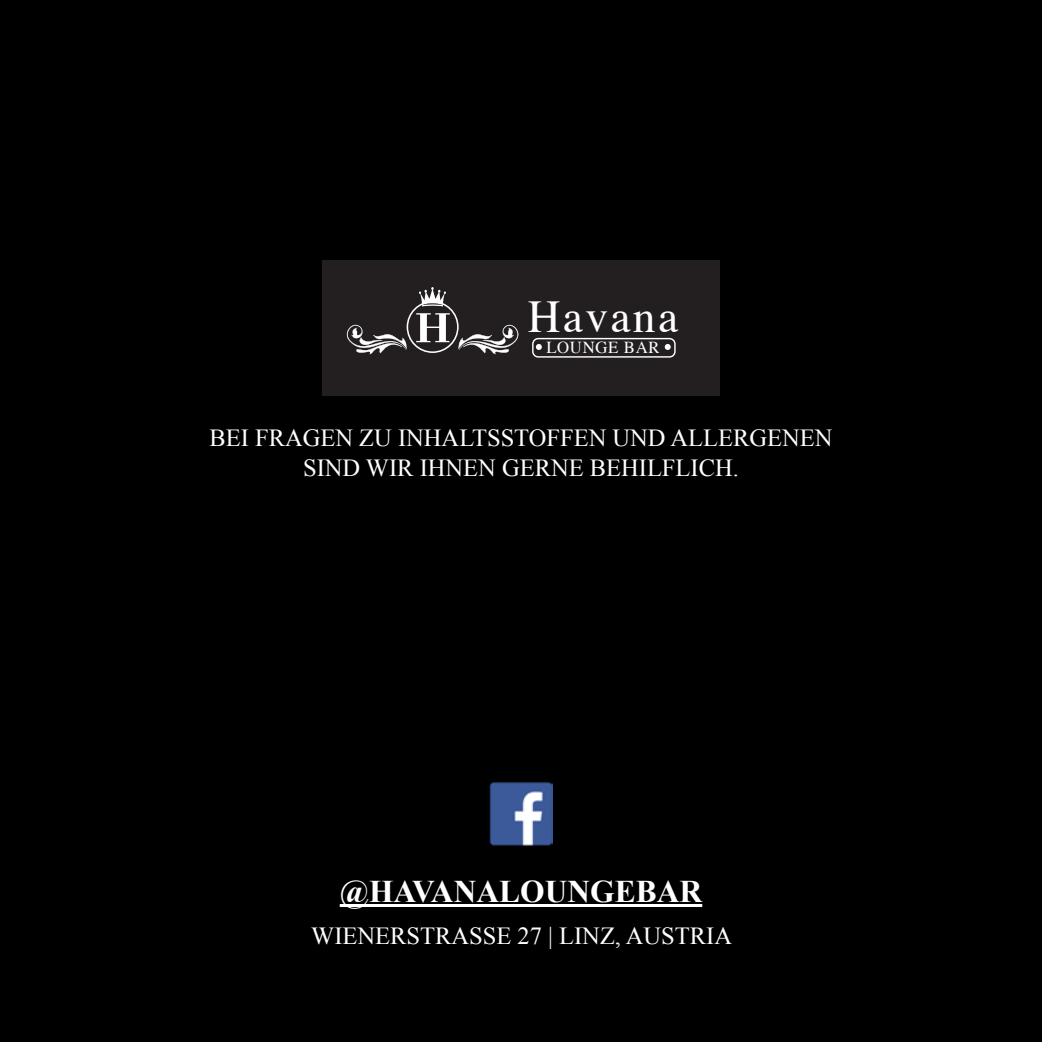
<style>
.page{position:relative;width:1042px;height:1042px;background:#000}
.page>*{position:absolute;margin:0;border:0;box-sizing:border-box;transform-origin:0 0}
.t1{font:45.5px "Times";letter-spacing:.05em;color:#fff}
.t2{font:700 31.5px "Times New Roman";color:#fff}
.t3{font:24.5px/29.4px "Times New Roman";color:#fff;text-align:center}
.t4{font:16.8px "Times";letter-spacing:.04em;color:#fff}
</style>
<div class="page">
<hr style="left:340px;top:904px;width:362px;height:3px;background:#fff">
<img style="left:489px;top:782px;width:64px;height:63px">
<div style="left:322px;top:260px;width:398px;height:136px;background:#231f20"></div>
<svg style="left:458px;top:324px;width:61px;height:30px"></svg>
<svg style="left:346px;top:324px;width:61px;height:30px"></svg>
<div style="left:407px;top:301px;width:52px;height:52px;border:2px solid #fff;border-radius:50%"></div>
<svg style="left:416px;top:313px;width:34px;height:29px"></svg>
<svg style="left:419px;top:287px;width:27px;height:19px"></svg>
<div style="left:532px;top:338px;width:143px;height:20px;border:1px solid #fff;border-radius:5px"></div>
<svg style="left:665px;top:344px;width:6px;height:6px"></svg>
<svg style="left:536px;top:344px;width:6px;height:6px"></svg>
<h1 class="t1" style="left:528px;top:274px;width:152px">Havana</h1>
<p class="t4" style="left:546px;top:332px;width:115px">LOUNGE BAR</p>
<p class="t3" style="left:210px;top:423px;width:624px">BEI FRAGEN ZU INHALTSSTOFFEN UND ALLERGENEN<br>SIND WIR IHNEN GERNE BEHILFLICH.</p>
<p class="t2" style="left:340px;top:870px;width:364px">@HAVANALOUNGEBAR</p>
<p class="t3" style="left:311px;top:921px;width:422px">WIENERSTRASSE 27 | LINZ, AUSTRIA</p>
</div>
